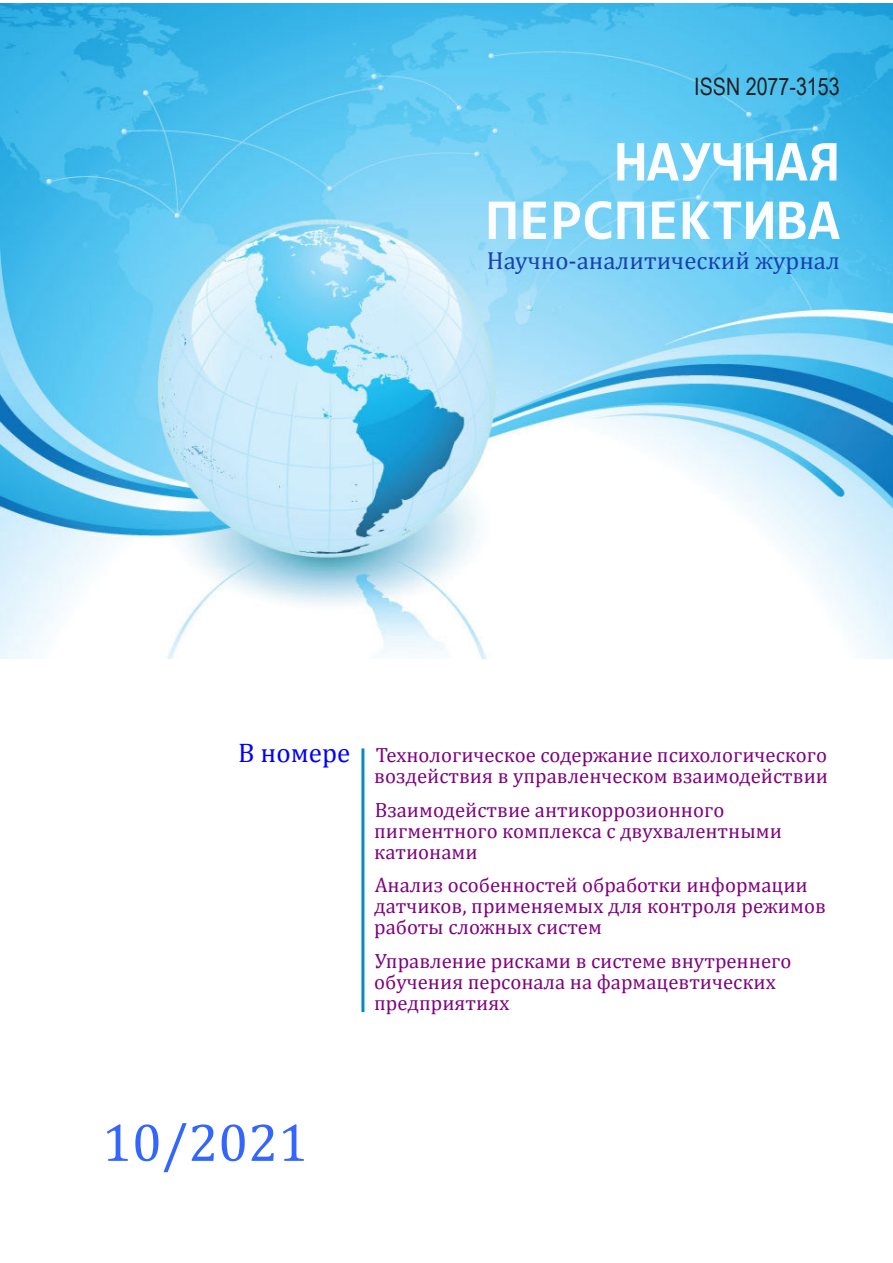
<style>
.page{position:relative;width:893px;height:1263px;background:#fff}
.page>*{position:absolute;margin:0;border:0;box-sizing:border-box;transform-origin:0 0}
.msoorganizationname{font:700 58.5px "Consolas";color:#fbfcfd}
.Обычный{font:54px "Cambria";color:#36f}
.msotagline{font:24.75px "Cambria";color:#1940b1}
.msoorganizationname-2{font:24px "Arial Narrow";color:#231f20}
.Обычный-2{font:20.7px/21px "Cambria";color:#800080}
.s1{font-size:27px;color:#00f}
</style>
<div class="page">
<img style="left:0;top:3px;width:893px;height:656px">
<hr style="left:361px;top:748px;width:3px;height:264px;background:#008cc9">
<p class="msoorganizationname-2" style="left:694px;top:69px;width:147px">ISSN 2077-3153</p>
<p class="msoorganizationname" style="left:615px;top:125px;width:227px">НАУЧНАЯ</p>
<p class="msoorganizationname" style="left:486px;top:183px;width:355px">ПЕРСПЕКТИВА</p>
<p class="msotagline" style="left:487px;top:245px;width:355px">Научно-аналитический журнал</p>
<p class="Обычный-2" style="left:238px;top:744px;width:591px;text-align:right"><span class="s1">В номере</span> Технологическое содержание психологического воздействия в управленческом взаимодействии</p>
<p class="Обычный-2" style="left:374px;top:799px;width:409px">Взаимодействие антикоррозионного пигментного комплекса с двухвалентными катионами</p>
<p class="Обычный-2" style="left:374px;top:875px;width:453px">Анализ особенностей обработки информации датчиков, применяемых для контроля режимов работы сложных систем</p>
<p class="Обычный-2" style="left:374px;top:950px;width:419px">Управление рисками в системе внутреннего обучения персонала на фармацевтических предприятиях</p>
<p class="Обычный" style="left:102px;top:1109px;width:207px">10/2021</p>
</div>
